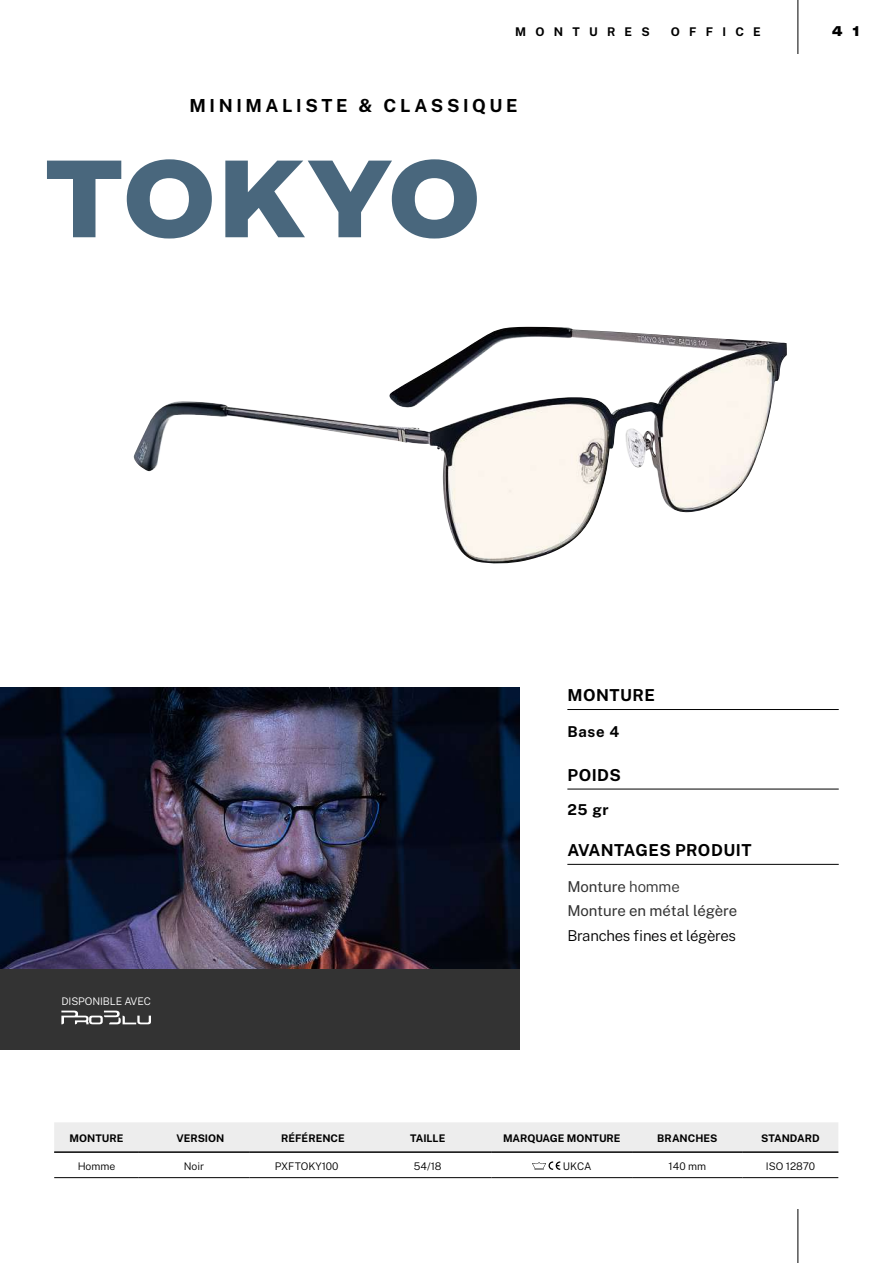
<style>
.page{position:relative;width:893px;height:1263px;background:#fff}
.page>*{position:absolute;margin:0;border:0;box-sizing:border-box;transform-origin:0 0}
.t1{font:900 105px "Mint Grotesk V1.1";letter-spacing:.015em;color:#49677d}
.t2{font:700 18px "Public Sans";letter-spacing:.2em;color:#000}
.t3{font:700 16.5px "Public Sans";letter-spacing:.03em;color:#000}
.t4{font:15px/24.3px "Public Sans";letter-spacing:-.005em;color:#333}
.t5{font:300 15px "Public Sans";letter-spacing:-.025em;color:#000}
.t6{font:700 15px "Public Sans";letter-spacing:.05em;color:#000}
.t7{font:900 13.5px "Mint Grotesk V1.1";color:#000}
.t8{font:700 12px "Public Sans";letter-spacing:.77em;color:#000}
.t9{font:700 10.5px "Public Sans";color:#000}
.t10{font:300 10.5px "Public Sans";color:#000}
.t11{font:300 10.5px "Public Sans";letter-spacing:-.01em;color:#fff}
.s1{font-weight:300}
</style>
<div class="page">
<hr style="left:797px;top:1209px;width:1px;height:54px;background:#000">
<hr style="left:797px;top:0;width:1px;height:54px;background:#000">
<img style="left:133px;top:327px;width:654px;height:237px">
<hr style="left:567px;top:789px;width:272px;height:1px;background:#000">
<hr style="left:567px;top:864px;width:272px;height:1px;background:#000">
<hr style="left:567px;top:709px;width:272px;height:1px;background:#000">
<hr style="left:54px;top:1177px;width:85px;height:1px;background:#000">
<hr style="left:139px;top:1177px;width:110px;height:1px;background:#000">
<hr style="left:249px;top:1177px;width:115px;height:1px;background:#000">
<hr style="left:364px;top:1177px;width:128px;height:1px;background:#000">
<hr style="left:492px;top:1177px;width:140px;height:1px;background:#000">
<hr style="left:632px;top:1177px;width:111px;height:1px;background:#000">
<hr style="left:743px;top:1177px;width:95px;height:1px;background:#000">
<svg style="left:54px;top:1122px;width:784px;height:48px"></svg>
<img style="left:0;top:687px;width:520px;height:283px">
<div style="left:0;top:970px;width:520px;height:80px;background:#333"></div>
<hr style="left:54px;top:1152px;width:85px;height:1px;background:#000">
<hr style="left:139px;top:1152px;width:110px;height:1px;background:#000">
<hr style="left:249px;top:1152px;width:115px;height:1px;background:#000">
<hr style="left:364px;top:1152px;width:128px;height:1px;background:#000">
<hr style="left:492px;top:1152px;width:140px;height:1px;background:#000">
<hr style="left:632px;top:1152px;width:111px;height:1px;background:#000">
<hr style="left:743px;top:1152px;width:95px;height:1px;background:#000">
<svg style="left:61px;top:1010px;width:90px;height:14px"></svg>
<p class="t8" style="left:515px;top:23px;width:136px">MONTURES</p>
<p class="t8" style="left:671px;top:23px;width:91px">OFFICE</p>
<h2 class="t2" style="left:189px;top:92px;width:330px">MINIMALISTE &amp; CLASSIQUE</h2>
<h1 class="t1" style="left:45px;top:133px;width:436px">TOKYO</h1>
<p class="t7" style="left:832px;top:23px;width:28px">4 1</p>
<h3 class="t3" style="left:567px;top:683px;width:89px">MONTURE</h3>
<h3 class="t6" style="left:567px;top:721px;width:53px">Base 4</h3>
<h3 class="t3" style="left:567px;top:763px;width:55px">POIDS</h3>
<h3 class="t6" style="left:567px;top:798px;width:43px">25 gr</h3>
<p class="t11" style="left:61px;top:994px;width:91px">DISPONIBLE AVEC</p>
<h3 class="t3" style="left:567px;top:838px;width:186px">AVANTAGES PRODUIT</h3>
<h3 class="t4" style="left:567px;top:873px;width:172px">Monture <span class="s1">homme<br></span>Monture en métal légère</h3>
<h3 class="t5" style="left:567px;top:924px;width:170px">Branches fines et légères</h3>
<p class="t9" style="left:70px;top:1131px;width:55px">MONTURE</p>
<p class="t9" style="left:176px;top:1131px;width:49px">VERSION</p>
<p class="t9" style="left:281px;top:1131px;width:65px">RÉFÉRENCE</p>
<p class="t9" style="left:410px;top:1131px;width:37px">TAILLE</p>
<p class="t9" style="left:503px;top:1131px;width:119px">MARQUAGE MONTURE</p>
<p class="t9" style="left:657px;top:1131px;width:62px">BRANCHES</p>
<p class="t9" style="left:761px;top:1131px;width:60px">STANDARD</p>
<p class="t10" style="left:78px;top:1158px;width:39px">Homme</p>
<p class="t10" style="left:184px;top:1158px;width:22px">Noir</p>
<p class="t10" style="left:275px;top:1158px;width:65px">PXFTOKY100</p>
<p class="t10" style="left:414px;top:1158px;width:29px">54/18</p>
<p class="t10" style="left:563px;top:1158px;width:30px">UKCA</p>
<p class="t10" style="left:669px;top:1158px;width:39px">140 mm</p>
<p class="t10" style="left:766px;top:1158px;width:51px">ISO 12870</p>
</div>
